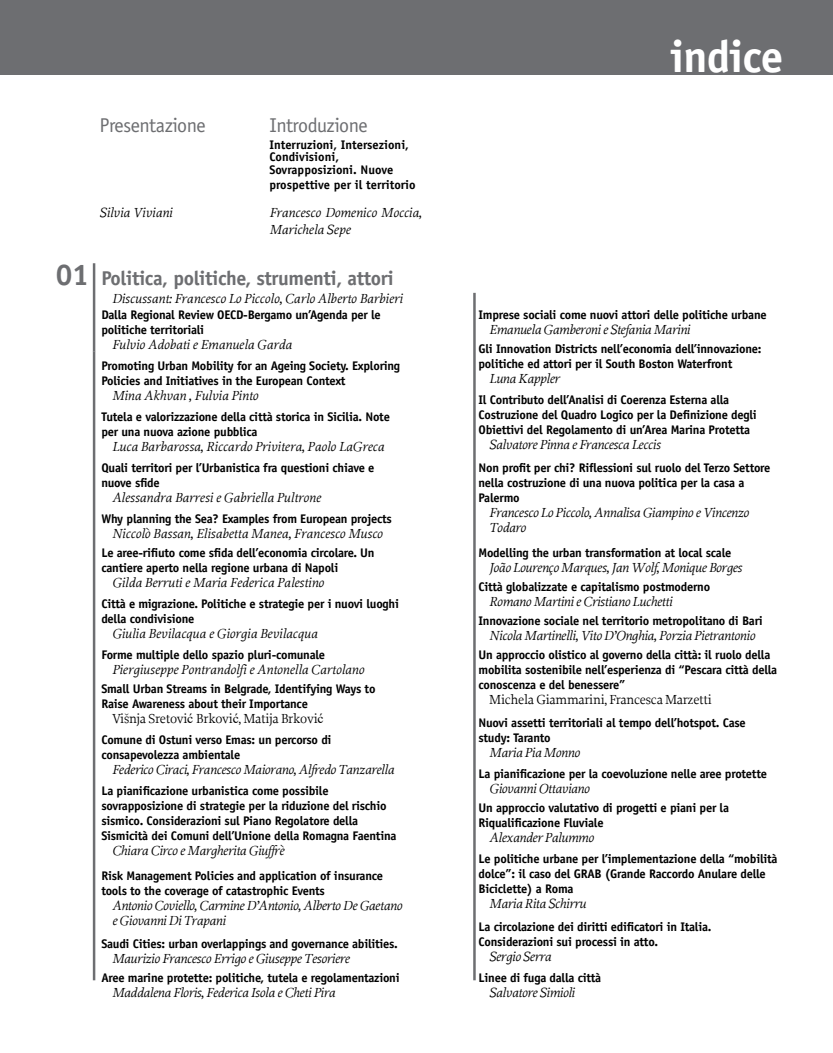
<style>
.page{position:relative;width:833px;height:1053px;background:#fff}
.page>*{position:absolute;margin:0;border:0;box-sizing:border-box;transform-origin:0 0}
.t1{font:700 45px "Officina Sans Std";letter-spacing:-.02em;color:#fff}
.t2{font:700 30px "Officina Sans Std";color:#6d6e71}
.t3{font:700 20px "Officina Sans Std";letter-spacing:-.02em;color:#6d6e71}
.t4{font:20px "Officina Sans Std";letter-spacing:-.02em;color:#6d6e71}
.t5{font:italic 13.75px/15px "Proforma";letter-spacing:-.02em;color:#000}
.t6{font:italic 13.75px/17px "Proforma";color:#000}
.t7{font:13.75px "Proforma";letter-spacing:-.02em;color:#000}
.t8{font:700 12.5px/15px "Officina Sans Std";letter-spacing:-.02em;color:#000}
.t9{font:700 12.5px/12.5px "Officina Sans Std";color:#000}
.s1{font-family:"Times New Roman"}
</style>
<div class="page">
<div style="left:0;top:0;width:833px;height:74px;background:#6d6e71"></div>
<hr style="left:473px;top:293px;width:3px;height:687px;background:#6d6e71">
<hr style="left:93px;top:351px;width:2px;height:629px;background:#6d6e71">
<hr style="left:93px;top:263px;width:2px;height:88px;background:#6d6e71">
<p class="t2" style="left:56px;top:256px;width:34px">01</p>
<p class="t4" style="left:99px;top:113px;width:108px">Presentazione</p>
<p class="t6" style="left:99px;top:203px;width:74px">Silvia Viviani</p>
<p class="t4" style="left:269px;top:113px;width:100px">Introduzione</p>
<p class="t9" style="left:269px;top:138px;width:141px">Interruzioni, Intersezioni,<br>Condivisioni,<br>Sovrapposizioni. Nuove</p>
<p class="t9" style="left:269px;top:178px;width:148px">prospettive per il territorio</p>
<p class="t6" style="left:269px;top:203px;width:154px">Francesco Domenico Moccia,<br>Marichela Sepe</p>
<p class="t3" style="left:101px;top:266px;width:294px">Politica, politiche, strumenti, attori</p>
<p class="t6" style="left:112px;top:289px;width:292px">Discussant: Francesco Lo Piccolo, Carlo Alberto Barbieri</p>
<p class="t8" style="left:101px;top:307px;width:281px">Dalla Regional Review OECD-Bergamo un’Agenda per le politiche territoriali</p>
<p class="t6" style="left:112px;top:335px;width:181px">Fulvio Adobati e Emanuela Garda</p>
<p class="t8" style="left:101px;top:358px;width:300px">Promoting Urban Mobility for an Ageing Society. Exploring<br>Policies and Initiatives in the European Context</p>
<p class="t6" style="left:112px;top:386px;width:148px">Mina Akhvan , Fulvia Pinto</p>
<p class="t8" style="left:101px;top:409px;width:290px">Tutela e valorizzazione della città storica in Sicilia. Note per una nuova azione pubblica</p>
<p class="t6" style="left:112px;top:437px;width:274px">Luca Barbarossa, Riccardo Privitera, Paolo LaGreca</p>
<p class="t8" style="left:101px;top:460px;width:275px">Quali territori per l’Urbanistica fra questioni chiave e nuove sfide</p>
<p class="t6" style="left:112px;top:488px;width:210px">Alessandra Barresi e Gabriella Pultrone</p>
<p class="t8" style="left:101px;top:511px;width:292px">Why planning the Sea? Examples from European projects</p>
<p class="t6" style="left:112px;top:524px;width:272px">Niccolò Bassan, Elisabetta Manea, Francesco Musco</p>
<p class="t8" style="left:101px;top:545px;width:275px">Le aree-rifiuto come sfida dell’economia circolare. Un cantiere aperto nella regione urbana di Napoli</p>
<p class="t6" style="left:112px;top:573px;width:213px">Gilda Berruti e Maria Federica Palestino</p>
<p class="t8" style="left:101px;top:596px;width:299px">Città e migrazione. Politiche e strategie per i nuovi luoghi della condivisione</p>
<p class="t6" style="left:112px;top:624px;width:207px">Giulia Bevilacqua e Giorgia Bevilacqua</p>
<p class="t8" style="left:101px;top:647px;width:225px">Forme multiple dello spazio pluri-comunale</p>
<p class="t6" style="left:112px;top:660px;width:253px">Piergiuseppe Pontrandolfi e Antonella Cartolano</p>
<p class="t8" style="left:101px;top:681px;width:276px">Small Urban Streams in Belgrade, Identifying Ways to<br>Raise Awareness about their Importance</p>
<p class="t7" style="left:112px;top:710px;width:213px">Višnja Sretovi<span class="s1">ć</span> Brkovi<span class="s1">ć</span>, Matija Brkovi<span class="s1">ć</span></p>
<p class="t8" style="left:101px;top:732px;width:232px">Comune di Ostuni verso Emas: un percorso di consapevolezza ambientale</p>
<p class="t5" style="left:112px;top:761px;width:283px">Federico Ciraci, Francesco Maiorano, Alfredo Tanzarella</p>
<p class="t8" style="left:101px;top:783px;width:297px">La pianificazione urbanistica come possibile sovrapposizione di strategie per la riduzione del rischio sismico. Considerazioni sul Piano Regolatore della Sismicità dei Comuni dell’Unione della Romagna Faentina</p>
<p class="t5" style="left:112px;top:842px;width:174px">Chiara Circo e Margherita Giuffrè</p>
<p class="t8" style="left:101px;top:868px;width:283px">Risk Management Policies and application of insurance tools to the coverage of catastrophic Events</p>
<p class="t5" style="left:112px;top:897px;width:291px">Antonio Coviello, Carmine D’Antonio, Alberto De Gaetano e Giovanni Di Trapani</p>
<p class="t8" style="left:101px;top:936px;width:298px">Saudi Cities: urban overlappings and governance abilities.</p>
<p class="t5" style="left:112px;top:950px;width:239px">Maurizio Francesco Errigo e Giuseppe Tesoriere</p>
<p class="t8" style="left:101px;top:970px;width:300px">Aree marine protette: politiche, tutela e regolamentazioni</p>
<p class="t5" style="left:112px;top:984px;width:225px">Maddalena Floris, Federica Isola e Cheti Pira</p>
<p class="t1" style="left:670px;top:28px;width:115px">indice</p>
<p class="t8" style="left:478px;top:307px;width:290px">Imprese sociali come nuovi attori delle politiche urbane</p>
<p class="t5" style="left:489px;top:321px;width:202px">Emanuela Gamberoni e Stefania Marini</p>
<p class="t8" style="left:478px;top:341px;width:285px">Gli Innovation Districts nell’economia dell’innovazione: politiche ed attori per il South Boston Waterfront</p>
<p class="t5" style="left:489px;top:370px;width:72px">Luna Kappler</p>
<p class="t8" style="left:478px;top:392px;width:280px">Il Contributo dell’Analisi di Coerenza Esterna alla<br>Costruzione del Quadro Logico per la Definizione degli<br>Obiettivi del Regolamento di un’Area Marina Protetta</p>
<p class="t5" style="left:489px;top:436px;width:173px">Salvatore Pinna e Francesca Leccis</p>
<p class="t8" style="left:478px;top:460px;width:293px">Non profit per chi? Riflessioni sul ruolo del Terzo Settore nella costruzione di una nuova politica per la casa a<br>Palermo</p>
<p class="t5" style="left:489px;top:504px;width:261px">Francesco Lo Piccolo, Annalisa Giampino e Vincenzo<br>Todaro</p>
<p class="t8" style="left:478px;top:545px;width:254px">Modelling the urban transformation at local scale</p>
<p class="t5" style="left:489px;top:559px;width:254px">João Lourenço Marques, Jan Wolf, Monique Borges</p>
<p class="t8" style="left:478px;top:579px;width:233px">Città globalizzate e capitalismo postmoderno</p>
<p class="t5" style="left:489px;top:593px;width:185px">Romano Martini e Cristiano Luchetti</p>
<p class="t8" style="left:478px;top:613px;width:286px">Innovazione sociale nel territorio metropolitano di Bari</p>
<p class="t5" style="left:489px;top:627px;width:267px">Nicola Martinelli, Vito D’Onghia, Porzia Pietrantonio</p>
<p class="t8" style="left:478px;top:647px;width:300px">Un approccio olistico al governo della città: il ruolo della mobilita sostenibile nell’esperienza di “Pescara città della conoscenza e del benessere”</p>
<p class="t7" style="left:489px;top:691px;width:224px">Michela Giammarini, Francesca Marzetti</p>
<p class="t8" style="left:478px;top:715px;width:269px">Nuovi assetti territoriali al tempo dell’hotspot. Case study: Taranto</p>
<p class="t5" style="left:489px;top:744px;width:92px">Maria Pia Monno</p>
<p class="t8" style="left:478px;top:766px;width:290px">La pianificazione per la coevoluzione nelle aree protette</p>
<p class="t5" style="left:489px;top:780px;width:102px">Giovanni Ottaviano</p>
<p class="t8" style="left:478px;top:800px;width:252px">Un approccio valutativo di progetti e piani per la<br>Riqualificazione Fluviale</p>
<p class="t5" style="left:489px;top:829px;width:106px">Alexander Palummo</p>
<p class="t8" style="left:478px;top:851px;width:299px">Le politiche urbane per l’implementazione della “mobilità dolce”: il caso del GRAB (Grande Raccordo Anulare delle<br>Biciclette) a Roma</p>
<p class="t5" style="left:489px;top:895px;width:98px">Maria Rita Schirru</p>
<p class="t8" style="left:478px;top:919px;width:234px">La circolazione dei diritti edificatori in Italia.<br>Considerazioni sui processi in atto.</p>
<p class="t5" style="left:489px;top:948px;width:64px">Sergio Serra</p>
<p class="t8" style="left:478px;top:970px;width:123px">Linee di fuga dalla città</p>
<p class="t5" style="left:489px;top:984px;width:87px">Salvatore Simioli</p>
</div>
